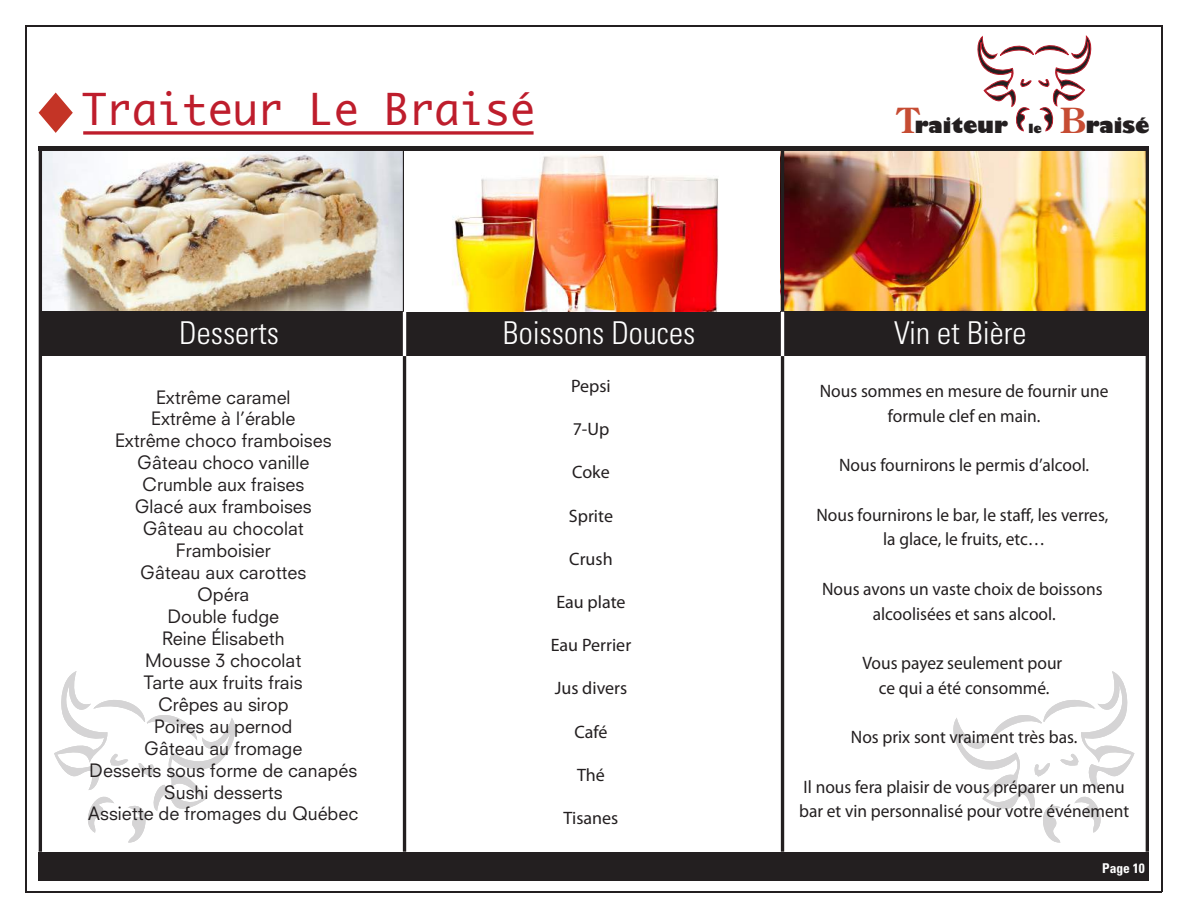
<style>
.page{position:relative;width:1188px;height:918px;background:#fff}
.page>*{position:absolute;margin:0;border:0;box-sizing:border-box;transform-origin:0 0}
.t1{font:42px "Monaco";color:#be1d2c}
.t2{font:300 condensed 31.5px "Univers";color:#fff}
.t3{font:800 20.7px "Gill Sans";color:#231f20}
.t4{font:18px/24.8px "Myriad Pro";color:#231f20;text-align:center}
.t5{font:18px/21.9px "Neuzeit SLT Std";color:#231f20;text-align:center}
.t6{font:700 condensed 13.5px "Univers";color:#fff}
.s1{font-family:"Century Old Style Std";font-weight:700;font-size:34.5px;color:#c64c33}
.s2{font-size:12.15px}
</style>
<div class="page">
<hr style="left:26px;top:26px;width:1px;height:866px;background:#231f20">
<hr style="left:1161px;top:26px;width:1px;height:866px;background:#231f20">
<hr style="left:26px;top:891px;width:1136px;height:1px;background:#231f20">
<div style="left:39px;top:852px;width:1110px;height:29px;background:#231f20"></div>
<hr style="left:26px;top:26px;width:1136px;height:1px;background:#231f20">
<img style="left:42px;top:150px;width:361px;height:162px">
<img style="left:784px;top:150px;width:361px;height:162px">
<hr style="left:403px;top:147px;width:3px;height:705px;background:#231f20">
<hr style="left:781px;top:147px;width:3px;height:705px;background:#231f20">
<div style="left:40px;top:312px;width:1107px;height:44px;background:#231f20"></div>
<hr style="left:403px;top:312px;width:3px;height:44px;background:#fff">
<hr style="left:781px;top:312px;width:3px;height:44px;background:#fff">
<hr style="left:39px;top:147px;width:3px;height:705px;background:#231f20">
<hr style="left:1146px;top:147px;width:3px;height:705px;background:#231f20">
<div style="left:405px;top:146px;width:375px;height:166px;background:#fff"></div>
<img style="left:430px;top:150px;width:316px;height:162px">
<hr style="left:39px;top:146px;width:1110px;height:4px;background:#231f20">
<svg style="left:977px;top:36px;width:115px;height:95px"></svg>
<svg style="left:83px;top:131px;width:451px;height:4px;background:#c8414d"></svg>
<svg style="left:39px;top:93px;width:34px;height:40px"></svg>
<svg style="left:54px;top:671px;width:181px;height:171px"></svg>
<svg style="left:953px;top:671px;width:181px;height:171px"></svg>
<h1 class="t1" style="left:82px;top:74px;width:455px">Traiteur Le Braisé</h1>
<p class="t3" style="left:898px;top:112px;width:146px"><span class="s1">T</span>raiteur <span class="s2">le</span></p>
<p class="t3" style="left:1060px;top:112px;width:91px"><span class="s1">B</span>raisé</p>
<h2 class="t2" style="left:179px;top:314px;width:101px">Desserts</h2>
<h2 class="t2" style="left:503px;top:314px;width:194px">Boissons Douces</h2>
<h2 class="t2" style="left:894px;top:314px;width:134px">Vin et Bière</h2>
<p class="t5" style="left:88px;top:386px;width:271px">Extrême caramel<br>Extrême à l’érable<br>Extrême choco framboises<br>Gâteau choco vanille<br>Crumble aux fraises<br>Glacé aux framboises<br>Gâteau au chocolat<br>Framboisier<br>Gâteau aux carottes<br>Opéra<br>Double fudge<br>Reine Élisabeth<br>Mousse 3 chocolat<br>Tarte aux fruits frais<br>Crêpes au sirop<br>Poires au pernod<br>Gâteau au fromage<br>Desserts sous forme de canapés<br>Sushi desserts<br>Assiette de fromages du Québec</p>
<p class="t4" style="left:571px;top:374px;width:41px">Pepsi</p>
<p class="t4" style="left:573px;top:417px;width:38px">7-Up</p>
<p class="t4" style="left:572px;top:460px;width:39px">Coke</p>
<p class="t4" style="left:569px;top:504px;width:46px">Sprite</p>
<p class="t4" style="left:569px;top:547px;width:45px">Crush</p>
<p class="t4" style="left:556px;top:590px;width:71px">Eau plate</p>
<p class="t4" style="left:551px;top:633px;width:82px">Eau Perrier</p>
<p class="t4" style="left:555px;top:676px;width:74px">Jus divers</p>
<p class="t4" style="left:574px;top:720px;width:35px">Café</p>
<p class="t4" style="left:577px;top:763px;width:29px">Thé</p>
<p class="t4" style="left:564px;top:806px;width:56px">Tisanes</p>
<p class="t4" style="left:820px;top:379px;width:290px">Nous sommes en mesure de fournir une formule clef en main.</p>
<p class="t4" style="left:839px;top:453px;width:252px">Nous fournirons le permis d’alcool.</p>
<p class="t4" style="left:816px;top:503px;width:293px">Nous fournirons le bar, le staff, les verres, la glace, le fruits, etc…</p>
<p class="t4" style="left:822px;top:577px;width:282px">Nous avons un vaste choix de boissons alcoolisées et sans alcool.</p>
<p class="t4" style="left:862px;top:651px;width:201px">Vous payez seulement pour ce qui a été consommé.</p>
<p class="t4" style="left:851px;top:725px;width:228px">Nos prix sont vraiment très bas.</p>
<p class="t4" style="left:799px;top:774px;width:332px;text-align:left">Il nous fera plaisir de vous préparer un menu bar et vin personnalisé pour votre événement</p>
<p class="t6" style="left:1102px;top:859px;width:44px">Page 10</p>
</div>
